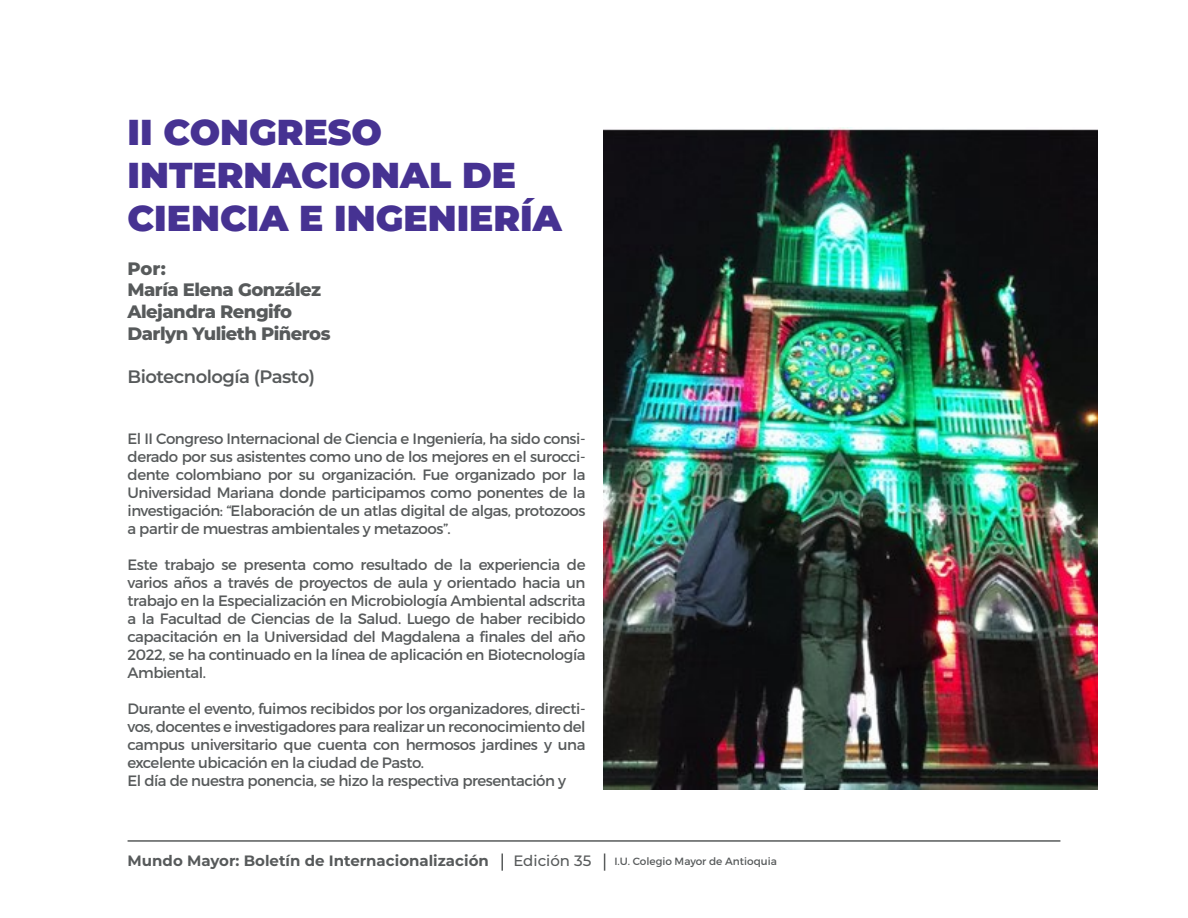
<style>
.page{position:relative;width:1188px;height:918px;background:#fff}
.page>*{position:absolute;margin:0;border:0;box-sizing:border-box;transform-origin:0 0}
.t1{font:900 36px/43.2px "Montserrat";color:#463292}
.t2{font:800 18px/21.6px "Montserrat";letter-spacing:-.03em;color:#575a5b}
.t3{font:600 18px "Montserrat";letter-spacing:-.03em;color:#575a5b}
.t4{font:18px "Montserrat";color:#575a5b}
.t5{font:15px/18px "Montserrat";letter-spacing:-.03em;color:#575a5b;text-align:justify}
.t6{font:700 15px "Montserrat";color:#575a5b}
.t7{font:500 15px "Montserrat";color:#575a5b}
.t8{font:10.5px "Montserrat";color:#575a5b}
</style>
<div class="page">
<img style="left:603px;top:127px;width:495px;height:663px">
<hr style="left:128px;top:840px;width:932px;height:2px;background:#585b5b">
<svg style="left:604px;top:854px;width:1px;height:17px"></svg>
<svg style="left:501px;top:854px;width:2px;height:17px"></svg>
<h1 class="t1" style="left:127px;top:108px;width:436px">II CONGRESO<br>INTERNACIONAL DE<br>CIENCIA E INGENIERÍA</h1>
<p class="t2" style="left:128px;top:257px;width:204px">Por:<br>María Elena González<br>Alejandra Rengifo<br>Darlyn Yulieth Piñeros</p>
<p class="t3" style="left:128px;top:364px;width:189px">Biotecnología (Pasto)</p>
<p class="t5" style="left:128px;top:430px;width:460px">El II Congreso Internacional de Ciencia e Ingeniería, ha sido consi&shy;derado por sus asistentes como uno de los mejores en el surocci&shy;dente colombiano por su organización. Fue organizado por la Universidad Mariana donde participamos como ponentes de la investigación: “Elaboración de un atlas digital de algas, protozoos a partir de muestras ambientales y metazoos”.</p>
<p class="t5" style="left:128px;top:556px;width:460px">Este trabajo se presenta como resultado de la experiencia de varios años a través de proyectos de aula y orientado hacia un trabajo en la Especialización en Microbiología Ambiental adscrita a la Facultad de Ciencias de la Salud. Luego de haber recibido capacitación en la Universidad del Magdalena a finales del año 2022, se ha continuado en la línea de aplicación en Biotecnología Ambiental.</p>
<p class="t5" style="left:128px;top:700px;width:460px;text-align:left">Durante el evento, fuimos recibidos por los organizadores, directi&shy;vos, docentes e investigadores para realizar un reconocimiento del campus universitario que cuenta con hermosos jardines y una excelente ubicación en la ciudad de Pasto.<br>El día de nuestra ponencia, se hizo la respectiva presentación y</p>
<p class="t6" style="left:128px;top:850px;width:363px">Mundo Mayor: Boletín de Internacionalización</p>
<p class="t4" style="left:129px;top:850px;width:24px">07</p>
<p class="t7" style="left:513px;top:851px;width:79px">Edición 35</p>
<p class="t8" style="left:614px;top:855px;width:164px">I.U. Colegio Mayor de Antioquia</p>
</div>
